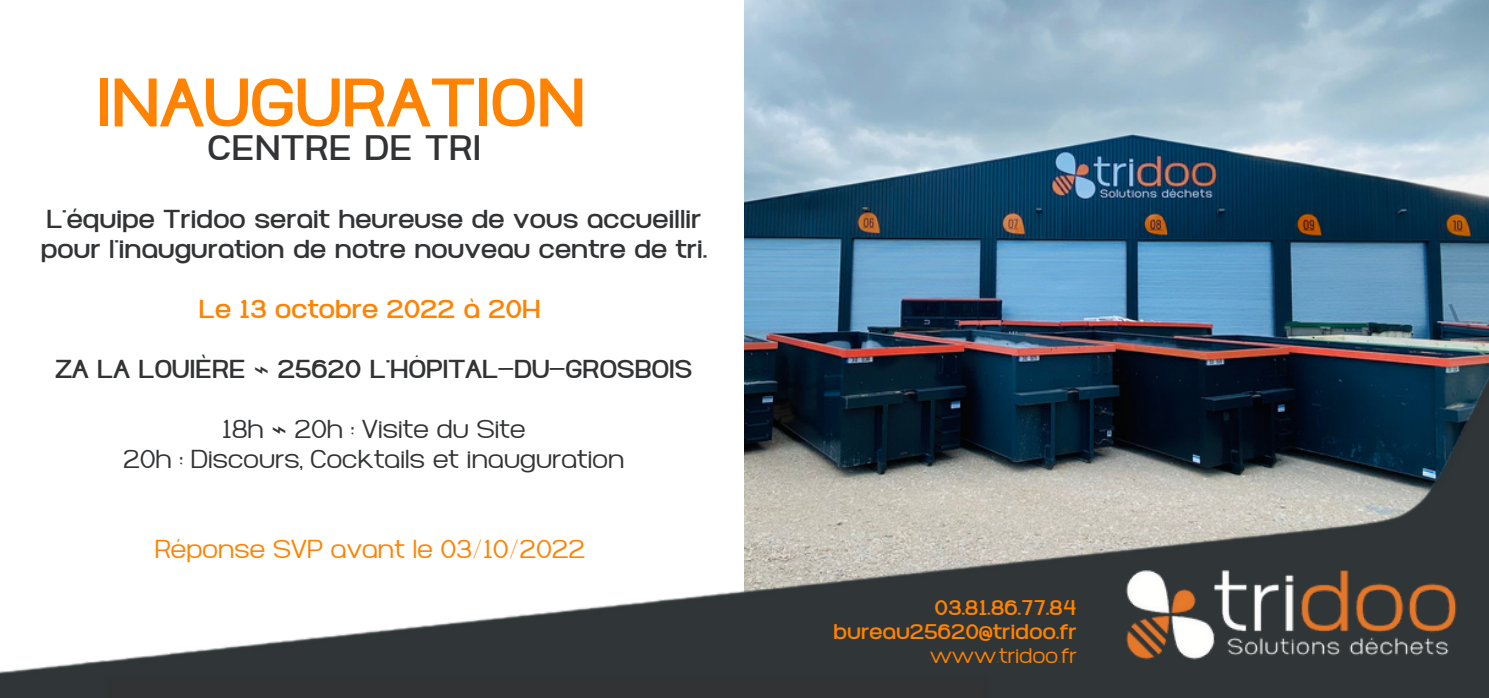
<style>
.page{position:relative;width:1489px;height:698px;background:#fff}
.page>*{position:absolute;margin:0;border:0;box-sizing:border-box;transform-origin:0 0}
.t1{font:700 68px "Abro Sans";letter-spacing:-.02em;color:#ff8200}
.t2{font:700 35.25px "Abro Sans";color:#323335}
.t3{font:700 25.75px/30px "Abro Sans";letter-spacing:-.02em;color:#323335}
.t4{font:25.75px/30px "Abro Sans";letter-spacing:-.02em;color:#323335;text-align:center}
.t5{font:25.75px "Abro Sans";letter-spacing:-.02em;color:#ff8200}
.t6{font:700 25.75px "Abro Sans";letter-spacing:-.02em;color:#ff8200}
.t7{font:700 21px/24px "Abro Sans";letter-spacing:-.01em;color:#ff8200;text-align:right}
.t8{font:21px "Abro Sans";letter-spacing:-.01em;color:#ff8200}
.s1{font-family:"DejaVu Sans";font-weight:400}
.s2{font-family:"DejaVu Sans"}
</style>
<div class="page">
<img style="left:745px;top:0;width:744px;height:324px">
<img style="left:0;top:324px;width:1489px;height:373px">
<img style="left:1118px;top:558px;width:343px;height:103px">
<h1 class="t1" style="left:95px;top:75px;width:492px">INAUGURATION</h1>
<h2 class="t2" style="left:208px;top:134px;width:275px">CENTRE DE TRI</h2>
<p class="t3" style="left:40px;top:207px;width:668px">L'équipe Tridoo serait heureuse de vous accueillir pour l'inauguration de notre nouveau centre de tri.</p>
<p class="t6" style="left:198px;top:299px;width:344px">Le 13 octobre 2022 à 20H</p>
<p class="t3" style="left:55px;top:356px;width:639px">ZA LA LOUIÈRE <span class="s1">⌁</span> 25620 L'HÔPITAL-DU-GROSBOIS</p>
<p class="t4" style="left:123px;top:416px;width:503px">18h <span class="s2">⌁</span> 20h : Visite du Site<br>20h : Discours, Cocktails et inauguration</p>
<p class="t5" style="left:154px;top:538px;width:433px">Réponse SVP avant le 03/10/2022</p>
<p class="t7" style="left:833px;top:597px;width:245px">03.81.86.77.84 bureau25620@tridoo.fr</p>
<p class="t8" style="left:930px;top:647px;width:149px">www.tridoo.fr</p>
</div>
